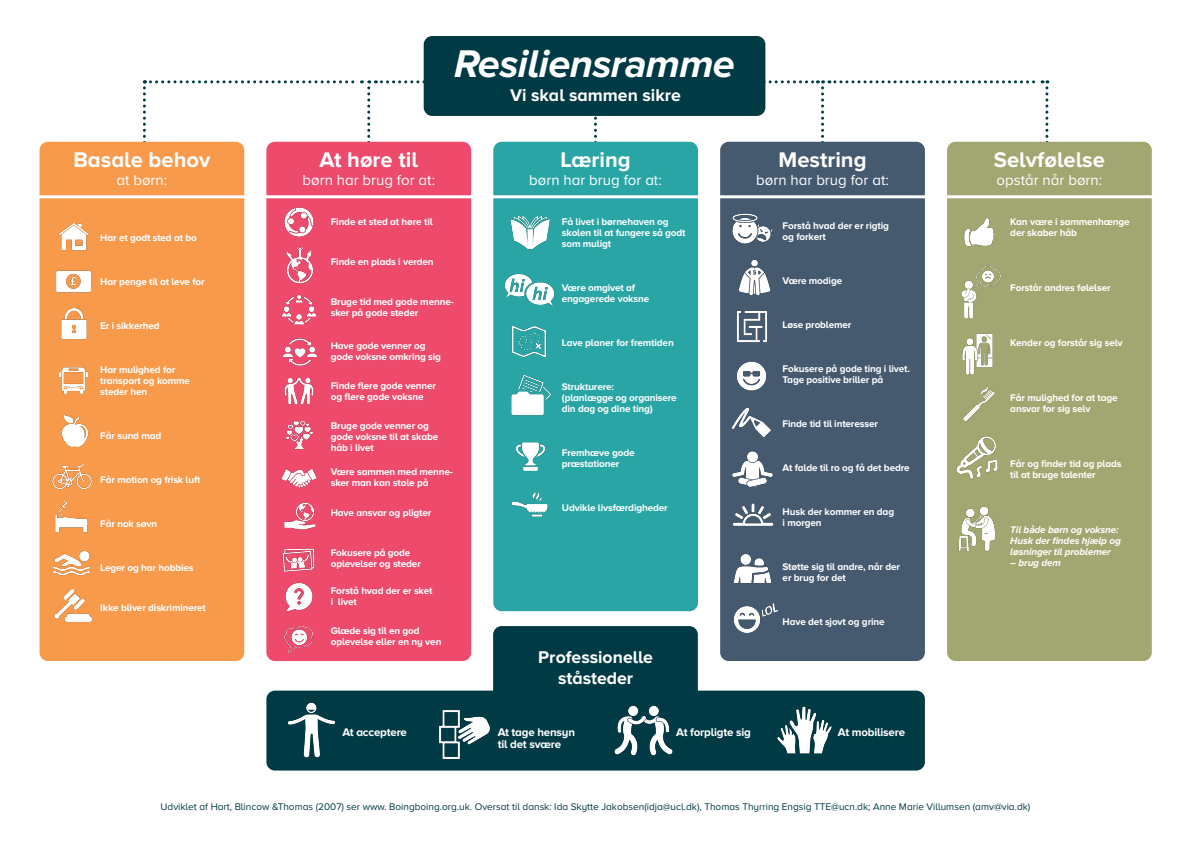
<style>
.page{position:relative;width:1191px;height:842px;background:#fff}
.page>*{position:absolute;margin:0;border:0;box-sizing:border-box;transform-origin:0 0}
.t1{font:italic 700 40px "Proxima Nova A";letter-spacing:-.015em;color:#fff}
.t2{font:700 22px "Proxima Nova A";color:#fff}
.t3{font:700 17.6px/21.2px "Proxima Nova A";color:#fff;text-align:center}
.t4{font:15px "Proxima Nova A";color:#fff}
.t5{font:700 11.5px/12.7px "Proxima Nova A";letter-spacing:-.015em;color:#fff}
.t6{font:700 10px/11px "Proxima Nova A";letter-spacing:-.015em;color:#fff}
.t7{font:10px "Proxima Nova A";color:#003a44}
.t8{font:italic 700 10px/11px "Proxima Nova A";letter-spacing:-.015em;color:#fff}
</style>
<div class="page">
<div style="left:266px;top:691px;width:659px;height:79px;background:#003a44;border-radius:9px"></div>
<svg style="left:143px;top:80px;width:905px;height:105px"></svg>
<div style="left:40px;top:142px;width:204px;height:519px;background:#f79a4c;border-radius:9px"></div>
<div style="left:266px;top:142px;width:205px;height:519px;background:#ed4a6c;border-radius:9px"></div>
<div style="left:493px;top:142px;width:205px;height:469px;background:#29a5a6;border-radius:9px"></div>
<div style="left:720px;top:142px;width:205px;height:519px;background:#45596f;border-radius:9px"></div>
<div style="left:947px;top:142px;width:204px;height:519px;background:#a2a670;border-radius:9px"></div>
<img style="left:59px;top:223px;width:30px;height:28px">
<img style="left:732px;top:213px;width:41px;height:31px">
<img style="left:284px;top:207px;width:30px;height:30px">
<img style="left:510px;top:215px;width:40px;height:34px">
<img style="left:964px;top:218px;width:30px;height:29px">
<img style="left:56px;top:270px;width:35px;height:23px">
<img style="left:738px;top:260px;width:33px;height:36px">
<img style="left:284px;top:246px;width:30px;height:38px">
<img style="left:504px;top:274px;width:51px;height:32px">
<img style="left:961px;top:265px;width:40px;height:54px">
<img style="left:61px;top:308px;width:26px;height:32px">
<img style="left:736px;top:311px;width:32px;height:32px">
<img style="left:281px;top:295px;width:36px;height:30px">
<img style="left:512px;top:325px;width:34px;height:33px">
<img style="left:962px;top:333px;width:31px;height:42px">
<img style="left:59px;top:367px;width:29px;height:27px">
<img style="left:737px;top:361px;width:30px;height:30px">
<img style="left:282px;top:338px;width:36px;height:28px">
<img style="left:511px;top:375px;width:41px;height:41px">
<img style="left:963px;top:387px;width:32px;height:35px">
<img style="left:61px;top:414px;width:28px;height:33px">
<img style="left:720px;top:399px;width:51px;height:46px">
<img style="left:284px;top:377px;width:30px;height:28px">
<img style="left:515px;top:442px;width:31px;height:29px">
<img style="left:956px;top:436px;width:42px;height:43px">
<img style="left:52px;top:464px;width:40px;height:26px">
<img style="left:720px;top:445px;width:53px;height:49px">
<img style="left:286px;top:421px;width:27px;height:29px">
<img style="left:511px;top:491px;width:37px;height:26px">
<img style="left:958px;top:506px;width:37px;height:45px">
<img style="left:55px;top:501px;width:33px;height:32px">
<img style="left:732px;top:503px;width:42px;height:23px">
<img style="left:281px;top:468px;width:36px;height:20px">
<img style="left:53px;top:550px;width:37px;height:26px">
<img style="left:734px;top:554px;width:37px;height:29px">
<img style="left:284px;top:502px;width:32px;height:28px">
<img style="left:54px;top:589px;width:38px;height:33px">
<img style="left:733px;top:603px;width:45px;height:30px">
<img style="left:282px;top:548px;width:33px;height:24px">
<img style="left:285px;top:582px;width:28px;height:30px">
<img style="left:284px;top:625px;width:29px;height:29px">
<div style="left:424px;top:36px;width:341px;height:80px;background:#003a44;border-radius:9px"></div>
<div style="left:493px;top:626px;width:205px;height:80px;background:#003a44;border-radius:9px"></div>
<hr style="left:26px;top:195px;width:1137px;height:3px;background:#fff">
<img style="left:266px;top:697px;width:70px;height:66px">
<img style="left:439px;top:710px;width:51px;height:49px">
<img style="left:614px;top:705px;width:59px;height:51px">
<img style="left:777px;top:706px;width:55px;height:48px">
<p class="t2" style="left:73px;top:147px;width:138px">Basale behov</p>
<p class="t4" style="left:116px;top:172px;width:52px">at børn:</p>
<p class="t6" style="left:100px;top:232px;width:98px">Har et godt sted at bo</p>
<p class="t6" style="left:100px;top:276px;width:106px">Har penge til at leve for</p>
<p class="t6" style="left:100px;top:320px;width:61px">Er i sikkerhed</p>
<p class="t6" style="left:100px;top:364px;width:91px">Har mulighed for transport og komme steder hen</p>
<p class="t6" style="left:100px;top:430px;width:63px">Får sund mad</p>
<p class="t6" style="left:100px;top:474px;width:102px">Får motion og frisk luft</p>
<p class="t6" style="left:100px;top:518px;width:58px">Får nok søvn</p>
<p class="t6" style="left:100px;top:562px;width:95px">Leger og har hobbies</p>
<p class="t6" style="left:100px;top:602px;width:107px">Ikke bliver diskrimineret</p>
<p class="t1" style="left:454px;top:41px;width:282px">Resiliensramme</p>
<p class="t3" style="left:510px;top:84px;width:172px">Vi skal sammen sikre</p>
<p class="t2" style="left:319px;top:147px;width:100px">At høre til</p>
<p class="t4" style="left:302px;top:172px;width:134px">børn har brug for at:</p>
<p class="t2" style="left:560px;top:147px;width:72px">Læring</p>
<p class="t4" style="left:529px;top:172px;width:134px">børn har brug for at:</p>
<p class="t6" style="left:331px;top:215px;width:103px">Finde et sted at høre til</p>
<p class="t6" style="left:331px;top:255px;width:104px">Finde en plads i verden</p>
<p class="t6" style="left:331px;top:295px;width:124px">Bruge tid med gode menne&shy;sker på gode steder</p>
<p class="t6" style="left:331px;top:339px;width:112px">Have gode venner og gode voksne omkring sig</p>
<p class="t6" style="left:331px;top:379px;width:107px">Finde flere gode venner og flere gode voksne</p>
<p class="t6" style="left:331px;top:419px;width:100px">Bruge gode venner og</p>
<p class="t6" style="left:331px;top:430px;width:109px">gode voksne til at skabe</p>
<p class="t6" style="left:331px;top:441px;width:45px">håb i livet</p>
<p class="t6" style="left:331px;top:465px;width:124px">Være sammen med menne&shy;sker man kan stole på</p>
<p class="t6" style="left:331px;top:506px;width:102px">Have ansvar og pligter</p>
<p class="t6" style="left:331px;top:546px;width:81px">Fokusere på gode</p>
<p class="t6" style="left:331px;top:557px;width:92px">oplevelser og steder</p>
<p class="t6" style="left:331px;top:584px;width:103px">Forstå hvad der er sket</p>
<p class="t6" style="left:331px;top:595px;width:28px">i livet</p>
<p class="t6" style="left:331px;top:624px;width:90px">Glæde sig til en god</p>
<p class="t6" style="left:331px;top:635px;width:112px">oplevelse eller en ny ven</p>
<p class="t6" style="left:562px;top:215px;width:125px">Få livet i børnehaven og skolen til at fungere så godt som muligt</p>
<p class="t6" style="left:562px;top:281px;width:89px">Være omgivet af engagerede voksne</p>
<p class="t6" style="left:562px;top:336px;width:113px">Lave planer for fremtiden</p>
<p class="t6" style="left:562px;top:380px;width:54px">Strukturere:</p>
<p class="t6" style="left:562px;top:391px;width:116px">(planlægge og organisere din dag og dine ting)</p>
<p class="t6" style="left:562px;top:446px;width:74px">Fremhæve gode præstationer</p>
<p class="t6" style="left:562px;top:501px;width:107px">Udvikle livsfærdigheder</p>
<p class="t3" style="left:538px;top:646px;width:116px">Professionelle ståsteder</p>
<p class="t2" style="left:778px;top:147px;width:89px">Mestring</p>
<p class="t4" style="left:756px;top:172px;width:134px">børn har brug for at:</p>
<p class="t6" style="left:782px;top:220px;width:108px">Forstå hvad der er rigtig</p>
<p class="t6" style="left:782px;top:231px;width:45px">og forkert</p>
<p class="t6" style="left:782px;top:275px;width:61px">Være modige</p>
<p class="t6" style="left:782px;top:319px;width:70px">Løse problemer</p>
<p class="t6" style="left:782px;top:363px;width:129px">Fokusere på gode ting i livet.</p>
<p class="t6" style="left:782px;top:374px;width:102px">Tage positive briller på</p>
<p class="t6" style="left:782px;top:418px;width:97px">Finde tid til interesser</p>
<p class="t6" style="left:782px;top:462px;width:129px">At falde til ro og få det bedre</p>
<p class="t6" style="left:782px;top:506px;width:113px">Husk der kommer en dag i morgen</p>
<p class="t6" style="left:782px;top:561px;width:119px">Støtte sig til andre, når der</p>
<p class="t6" style="left:782px;top:572px;width:65px">er brug for det</p>
<p class="t6" style="left:782px;top:616px;width:104px">Have det sjovt og grine</p>
<p class="t5" style="left:342px;top:725px;width:66px">At acceptere</p>
<p class="t5" style="left:497px;top:725px;width:79px">At tage hensyn til det svære</p>
<p class="t5" style="left:676px;top:725px;width:76px">At forpligte sig</p>
<p class="t5" style="left:838px;top:725px;width:69px">At mobilisere</p>
<p class="t2" style="left:994px;top:147px;width:112px">Selvfølelse</p>
<p class="t4" style="left:996px;top:172px;width:107px">opstår når børn:</p>
<p class="t6" style="left:1010px;top:215px;width:121px">Kan være i sammenhænge der skaber håb</p>
<p class="t6" style="left:1010px;top:281px;width:102px">Forstår andres følelser</p>
<p class="t6" style="left:1010px;top:336px;width:114px">Kender og forstår sig selv</p>
<p class="t6" style="left:1010px;top:391px;width:109px">Får mulighed for at tage ansvar for sig selv</p>
<p class="t6" style="left:1010px;top:457px;width:113px">Får og finder tid og plads til at bruge talenter</p>
<p class="t8" style="left:1010px;top:523px;width:112px">Til både børn og voksne:<br>Husk der findes hjælp og løsninger til problemer</p>
<p class="t8" style="left:1010px;top:556px;width:52px">– brug dem</p>
<p class="t7" style="left:161px;top:801px;width:871px">Udviklet af Hart, Blincow &amp;Thomas (2007) ser www. Boingboing.org.uk. Oversat til dansk: Ida Skytte Jakobsen(idja@ucl.dk), Thomas Thyrring Engsig TTE@ucn.dk; Anne Marie Villumsen (amv@via.dk)</p>
</div>
